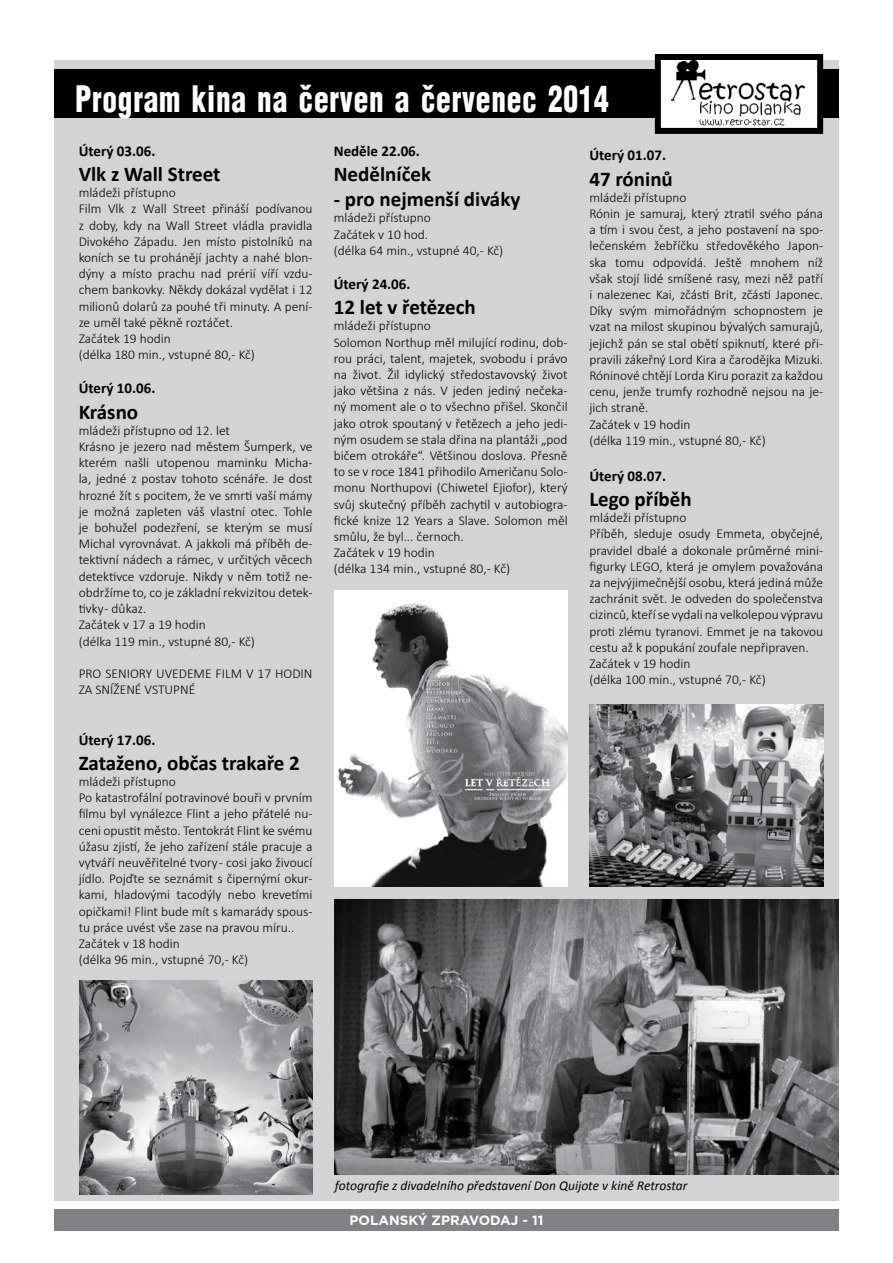
<style>
.page{position:relative;width:893px;height:1263px;background:#fff}
.page>*{position:absolute;margin:0;border:0;box-sizing:border-box;transform-origin:0 0}
.t1{font:900 35.7px "Switzerland Cond";letter-spacing:.025em;color:#fff;scale:.82 1}
.t2{font:700 21px "Calibri";color:#000}
.t3{font:700 15px "Calibri";color:#000}
.t4{font:300 13.5px/16.2px "Calibri";color:#000}
.t5{font:italic 13.5px "Calibri";color:#000}
.t6{font:700 13.5px "Gotham";color:#fff}
</style>
<div class="page">
<div style="left:54px;top:1209px;width:785px;height:21px;background:#808285"></div>
<div style="left:54px;top:60px;width:785px;height:1140px;background:#d1d3d4"></div>
<div style="left:54px;top:69px;width:785px;height:49px;background:#000"></div>
<div style="left:658px;top:57px;width:162px;height:74px;background:#fff"></div>
<img style="left:671px;top:61px;width:133px;height:65px">
<div style="left:655px;top:54px;width:168px;height:80px;border:6px solid #000"></div>
<img style="left:335px;top:900px;width:504px;height:274px">
<img style="left:80px;top:980px;width:233px;height:215px">
<img style="left:589px;top:705px;width:234px;height:182px">
<img style="left:335px;top:590px;width:233px;height:297px">
<h1 class="t1" style="left:75px;top:76px;width:653px">Program kina na červen a červenec 2014</h1>
<p class="t3" style="left:79px;top:141px;width:78px">Úterý 03.06.</p>
<h2 class="t2" style="left:79px;top:161px;width:143px">Vlk z Wall Street</h2>
<p class="t4" style="left:79px;top:185px;width:235px">mládeži přístupno<br>Film Vlk z Wall Street přináší podívanou z doby, kdy na Wall Street vládla pravidla Divokého Západu. Jen místo pistolníků na koních se tu prohánějí jachty a nahé blon&shy;dýny a místo prachu nad prérií víří vzdu&shy;chem bankovky. Někdy dokázal vydělat i 12 milionů dolarů za pouhé tři minuty. A pení&shy;ze uměl také pěkně roztáčet.<br>Začátek 19 hodin<br>(délka 180 min., vstupné 80,- Kč)</p>
<p class="t3" style="left:79px;top:379px;width:78px">Úterý 10.06.</p>
<h2 class="t2" style="left:79px;top:398px;width:61px">Krásno</h2>
<p class="t4" style="left:79px;top:422px;width:235px">mládeži přístupno od 12. let<br>Krásno je jezero nad městem Šumperk, ve kterém našli utopenou maminku Micha&shy;la, jedné z postav tohoto scénáře. Je dost hrozné žít s pocitem, že ve smrti vaší mámy je možná zapleten váš vlastní otec. Tohle je bohužel podezření, se kterým se musí Michal vyrovnávat. A jakkoli má příběh de&shy;tektivní nádech a rámec, v určitých věcech detektivce vzdoruje. Nikdy v něm totiž ne&shy;obdržíme to, co je základní rekvizitou detek&shy;tivky - důkaz.<br>Začátek v 17 a 19 hodin<br>(délka 119 min., vstupné 80,- Kč)</p>
<p class="t4" style="left:79px;top:665px;width:235px">PRO SENIORY UVEDEME FILM V 17 HODIN<br>ZA SNÍŽENÉ VSTUPNÉ</p>
<p class="t3" style="left:79px;top:730px;width:78px">Úterý 17.06.</p>
<h2 class="t2" style="left:79px;top:749px;width:223px">Zataženo, občas trakaře 2</h2>
<p class="t4" style="left:79px;top:773px;width:235px">mládeži přístupno<br>Po katastrofální potravinové bouři v prvním filmu byl vynálezce Flint a jeho přátelé nu&shy;ceni opustit město. Tentokrát Flint ke svému úžasu zjistí, že jeho zařízení stále pracuje a vytváří neuvěřitelné tvory - cosi jako živoucí jídlo. Pojďte se seznámit s čipernýmí okur&shy;kami, hladovými tacodýly nebo krevetími opičkami! Flint bude mít s kamarády spous&shy;tu práce uvést vše zase na pravou míru..<br>Začátek v 18 hodin<br>(délka 96 min., vstupné 70,- Kč)</p>
<p class="t3" style="left:334px;top:141px;width:88px">Neděle 22.06.</p>
<h2 class="t2" style="left:334px;top:161px;width:99px">Nedělníček</h2>
<h2 class="t2" style="left:334px;top:186px;width:188px">- pro nejmenší diváky</h2>
<p class="t4" style="left:334px;top:210px;width:171px">mládeži přístupno<br>Začátek v 10 hod.<br>(délka 64 min., vstupné 40,- Kč)</p>
<p class="t3" style="left:334px;top:274px;width:78px">Úterý 24.06.</p>
<h2 class="t2" style="left:334px;top:294px;width:143px">12 let v řetězech</h2>
<p class="t4" style="left:334px;top:318px;width:235px">mládeži přístupno<br>Solomon Northup měl milující rodinu, dob&shy;rou práci, talent, majetek, svobodu i právo na život. Žil idylický středostavovský život jako většina z nás. V jeden jediný nečeka&shy;ný moment ale o to všechno přišel. Skončil jako otrok spoutaný v řetězech a jeho jedi&shy;ným osudem se stala dřina na plantáži „pod bičem otrokáře“. Většinou doslova. Přesně to se v roce 1841 přihodilo Američanu Solo&shy;monu Northupovi (Chiwetel Ejiofor), který svůj skutečný příběh zachytil v autobiogra&shy;fické knize 12 Years a Slave. Solomon měl smůlu, že byl... černoch.<br>Začátek v 19 hodin<br>(délka 134 min., vstupné 80,- Kč)</p>
<p class="t3" style="left:589px;top:146px;width:78px">Úterý 01.07.</p>
<h2 class="t2" style="left:589px;top:165px;width:85px">47 róninů</h2>
<p class="t4" style="left:589px;top:189px;width:235px">mládeži přístupno<br>Rónin je samuraj, který ztratil svého pána a tím i svou čest, a jeho postavení na spo&shy;lečenském žebříčku středověkého Japon&shy;ska tomu odpovídá. Ještě mnohem níž však stojí lidé smíšené rasy, mezi něž patří i nalezenec Kai, zčásti Brit, zčásti Japonec.<br>Díky svým mimořádným schopnostem je vzat na milost skupinou bývalých samurajů, jejichž pán se stal obětí spiknutí, které při&shy;pravili zákeřný Lord Kira a čarodějka Mizuki.<br>Róninové chtějí Lorda Kiru porazit za každou cenu, jenže trumfy rozhodně nejsou na je&shy;jich straně.<br>Začátek v 19 hodin<br>(délka 119 min., vstupné 80,- Kč)</p>
<p class="t3" style="left:589px;top:466px;width:78px">Úterý 08.07.</p>
<h2 class="t2" style="left:589px;top:486px;width:104px">Lego příběh</h2>
<p class="t4" style="left:589px;top:509px;width:235px">mládeži přístupno<br>Příběh, sleduje osudy Emmeta, obyčejné, pravidel dbalé a dokonale průměrné mini&shy;figurky LEGO, která je omylem považována za nejvýjimečnější osobu, která jediná může zachránit svět. Je odveden do společenstva cizinců, kteří se vydali na velkolepou výpravu proti zlému tyranovi. Emmet je na takovou cestu až k popukání zoufale nepřipraven.<br>Začátek v 19 hodin<br>(délka 100 min., vstupné 70,- Kč)</p>
<p class="t5" style="left:335px;top:1177px;width:354px">fotografie z divadelního představení Don Quijote v kině Retrostar</p>
<p class="t6" style="left:350px;top:1211px;width:195px">POLANSKÝ ZPRAVODAJ - 11</p>
</div>
